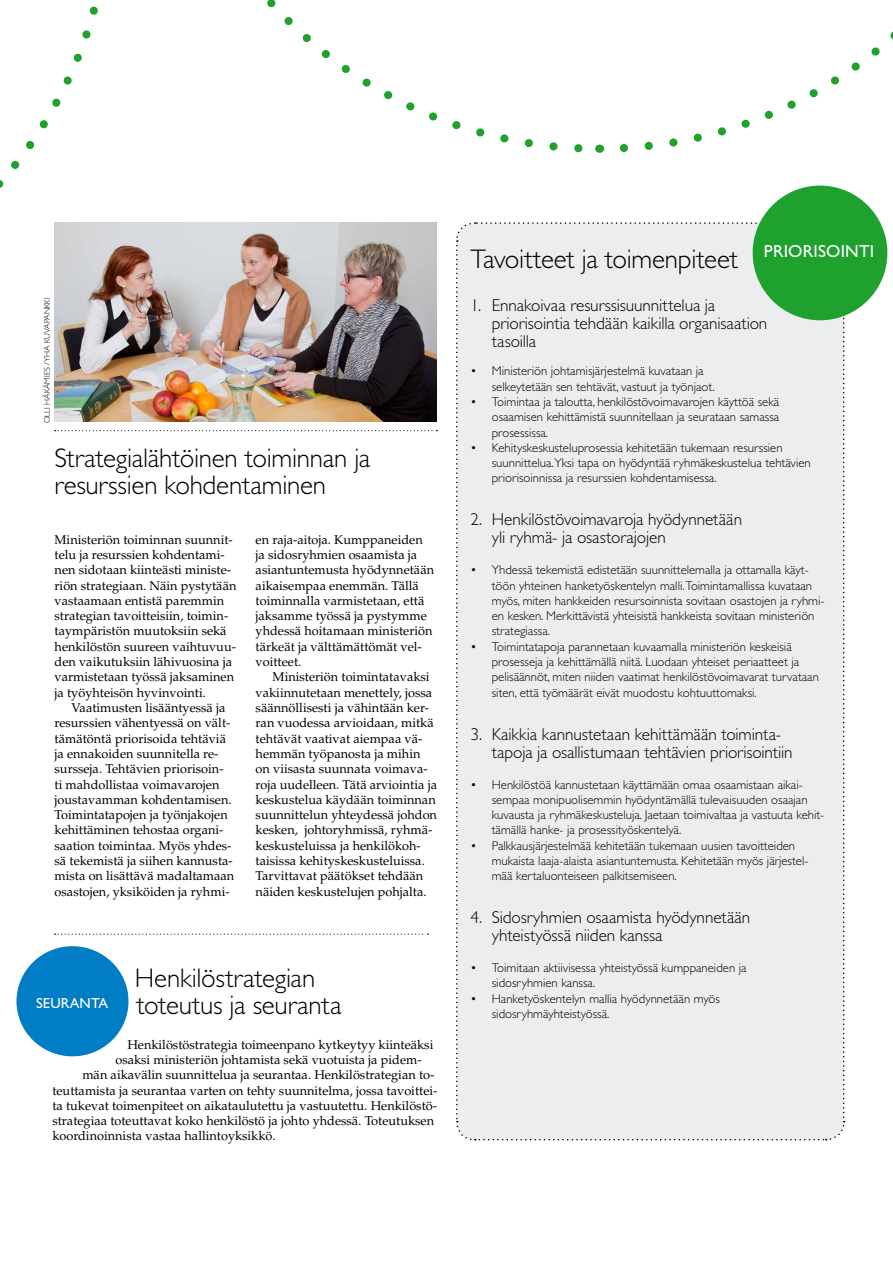
<style>
.page{position:relative;width:893px;height:1263px;background:#fff}
.page>*{position:absolute;margin:0;border:0;box-sizing:border-box;transform-origin:0 0}
.t1{font:300 27px/27px "Gill Sans Std";letter-spacing:-.01em;color:#000}
.t2{font:17.4px "Gill Sans Std";letter-spacing:.01em;color:#fff}
.t3{font:300 17.25px/18px "Gill Sans Std";letter-spacing:-.005em;color:#000}
.t4{font:14.55px "Gill Sans Std";letter-spacing:.01em;color:#fff}
.t5{font:12.75px/15.3px "Palatino LT Std";color:#000}
.t6{font:300 12.75px/15.3px "Gill Sans Std";color:#000}
.t7{font:300 8.25px "Gill Sans Std";color:#000}
</style>
<div class="page">
<svg style="left:0;top:6px;width:98px;height:182px"></svg>
<svg style="left:267px;top:0;width:316px;height:153px"></svg>
<svg style="left:619px;top:31px;width:274px;height:121px"></svg>
<div style="left:456px;top:222px;width:389px;height:919px;background:#eceded"></div>
<svg style="left:55px;top:933px;width:373px;height:2px"></svg>
<img style="left:54px;top:222px;width:383px;height:199px">
<div style="left:753px;top:186px;width:134px;height:134px;background:#1fa12e;border-radius:50%"></div>
<div style="left:16px;top:946px;width:113px;height:110px;background:#007dc4;border-radius:50%"></div>
<svg style="left:55px;top:430px;width:382px;height:1px"></svg>
<p class="t7" style="left:42px;top:423px;width:127px;rotate:-90deg">OLLI HÄKÄMIES /YHA KUVAPANKKI</p>
<h1 class="t1" style="left:55px;top:445px;width:317px">Strategialähtöinen toiminnan ja resurssien kohdentaminen</h1>
<p class="t5" style="left:55px;top:532px;width:183px">Ministeriön toiminnan suunnit&shy;telu ja resurssien kohdentami&shy;nen sidotaan kiinteästi ministe&shy;riön strategiaan. Näin pystytään vastaamaan entistä paremmin strategian tavoitteisiin, toimin&shy;taympäristön muutoksiin sekä henkilöstön suureen vaihtuvuu&shy;den vaikutuksiin lähivuosina ja varmistetaan työssä jaksaminen ja työyhteisön hyvinvointi.</p>
<p class="t5" style="left:55px;top:700px;width:181px;text-indent:17px">Vaatimusten lisääntyessä ja resurssien vähentyessä on vält&shy;tämätöntä priorisoida tehtäviä ja ennakoiden suunnitella re&shy;sursseja. Tehtävien priorisoin&shy;ti mahdollistaa voimavarojen joustavamman kohdentamisen.<br>Toimintatapojen ja työnjakojen kehittäminen tehostaa organi&shy;saation toimintaa. Myös yhdes&shy;sä tekemistä ja siihen kannusta&shy;mista on lisättävä madaltamaan osastojen, yksiköiden ja ryhmi-</p>
<p class="t5" style="left:256px;top:532px;width:180px">en raja-aitoja. Kumppaneiden ja sidosryhmien osaamista ja asiantuntemusta hyödynnetään aikaisempaa enemmän. Tällä toiminnalla varmistetaan, että jaksamme työssä ja pystymme yhdessä hoitamaan ministeriön tärkeät ja välttämättömät vel&shy;voitteet.</p>
<p class="t5" style="left:256px;top:670px;width:183px;text-indent:17px">Ministeriön toimintatavaksi vakiinnutetaan menettely, jossa säännöllisesti ja vähintään ker&shy;ran vuodessa arvioidaan, mitkä tehtävät vaativat aiempaa vä&shy;hemmän työpanosta ja mihin on viisasta suunnata voimava&shy;roja uudelleen. Tätä arviointia ja keskustelua käydään toiminnan suunnittelun yhteydessä johdon kesken, johtoryhmissä, ryhmä&shy;keskusteluissa ja henkilökoh&shy;taisissa kehityskeskusteluissa.<br>Tarvittavat päätökset tehdään näiden keskustelujen pohjalta.</p>
<h1 class="t1" style="left:135px;top:965px;width:208px">Henkilöstrategian toteutus ja seuranta</h1>
<p class="t5" style="left:127px;top:1037px;width:307px">Henkilöstöstrategia toimeenpano kytkeytyy kiinteäksi</p>
<p class="t5" style="left:115px;top:1052px;width:308px">osaksi ministeriön johtamista sekä vuotuista ja pidem-</p>
<p class="t5" style="left:82px;top:1067px;width:353px">män aikavälin suunnittelua ja seurantaa. Henkilöstrategian to-</p>
<p class="t5" style="left:52px;top:1083px;width:386px">teuttamista ja seurantaa varten on tehty suunnitelma, jossa tavoittei-</p>
<p class="t5" style="left:52px;top:1098px;width:386px">ta tukevat toimenpiteet on aikataulutettu ja vastuutettu. Henkilöstö-</p>
<p class="t5" style="left:52px;top:1113px;width:383px">strategiaa toteuttavat koko henkilöstö ja johto yhdessä. Toteutuksen</p>
<p class="t5" style="left:52px;top:1129px;width:225px">koordinoinnista vastaa hallintoyksikkö.</p>
<p class="t4" style="left:36px;top:994px;width:74px">SEURANTA</p>
<h2 class="t2" style="left:764px;top:241px;width:112px">PRIORISOINTI</h2>
<h1 class="t1" style="left:470px;top:246px;width:269px">Tavoitteet ja toimenpiteet</h1>
<h3 class="t3" style="left:492px;top:297px;width:277px;text-indent:-21px">1. Ennakoivaa resurssisuunnittelua ja priorisointia tehdään kaikilla organisaation tasoilla</h3>
<p class="t6" style="left:492px;top:364px;width:224px;text-indent:-21px">• Ministeriön johtamisjärjestelmä kuvataan ja selkeytetään sen tehtävät, vastuut ja työnjaot.</p>
<p class="t6" style="left:492px;top:394px;width:289px;text-align:justify;text-indent:-21px">• Toimintaa ja taloutta, henkilöstövoimavarojen käyttöä sekä osaamisen kehittämistä suunnitellaan ja seurataan samassa prosessissa.</p>
<p class="t6" style="left:492px;top:440px;width:320px;text-indent:-21px">• Kehityskeskusteluprosessia kehitetään tukemaan resurssien suunnittelua.Yksi tapa on hyödyntää ryhmäkeskustelua tehtävien priorisoinnissa ja resurssien kohdentamisessa.</p>
<h3 class="t3" style="left:492px;top:511px;width:252px;text-indent:-21px">2. Henkilöstövoimavaroja hyödynnetään yli ryhmä- ja osastorajojen</h3>
<p class="t6" style="left:492px;top:562px;width:334px;text-indent:-21px">• Yhdessä tekemistä edistetään suunnittelemalla ja ottamalla käyt&shy;töön yhteinen hanketyöskentelyn malli.Toimintamallissa kuvataan myös, miten hankkeiden resursoinnista sovitaan osastojen ja ryhmi&shy;en kesken. Merkittävistä yhteisistä hankkeista sovitaan ministeriön strategiassa.</p>
<p class="t6" style="left:492px;top:639px;width:329px;text-indent:-21px">• Toimintatapoja parannetaan kuvaamalla ministeriön keskeisiä prosesseja ja kehittämällä niitä. Luodaan yhteiset periaatteet ja pelisäännöt, miten niiden vaatimat henkilöstövoimavarat turvataan siten, että työmäärät eivät muodostu kohtuuttomaksi.</p>
<h3 class="t3" style="left:492px;top:725px;width:302px;text-indent:-21px">3. Kaikkia kannustetaan kehittämään toiminta&shy;tapoja ja osallistumaan tehtävien priorisointiin</h3>
<p class="t6" style="left:492px;top:777px;width:334px;text-indent:-21px">• Henkilöstöä kannustetaan käyttämään omaa osaamistaan aikai&shy;sempaa monipuolisemmin hyödyntämällä tulevaisuuden osaajan kuvausta ja ryhmäkeskusteluja. Jaetaan toimivaltaa ja vastuuta kehit&shy;tämällä hanke- ja prosessityöskentelyä.</p>
<p class="t6" style="left:492px;top:838px;width:318px;text-indent:-21px">• Palkkausjärjestelmää kehitetään tukemaan uusien tavoitteiden mukaista laaja-alaista asiantuntemusta. Kehitetään myös järjestel&shy;mää kertaluonteiseen palkitsemiseen.</p>
<h3 class="t3" style="left:492px;top:909px;width:260px;text-indent:-21px">4. Sidosryhmien osaamista hyödynnetään yhteistyössä niiden kanssa</h3>
<p class="t6" style="left:492px;top:960px;width:256px;text-indent:-21px">• Toimitaan aktiivisessa yhteistyössä kumppaneiden ja sidosryhmien kanssa.</p>
<p class="t6" style="left:492px;top:991px;width:230px;text-indent:-21px">• Hanketyöskentelyn mallia hyödynnetään myös sidosryhmäyhteistyössä.</p>
</div>
